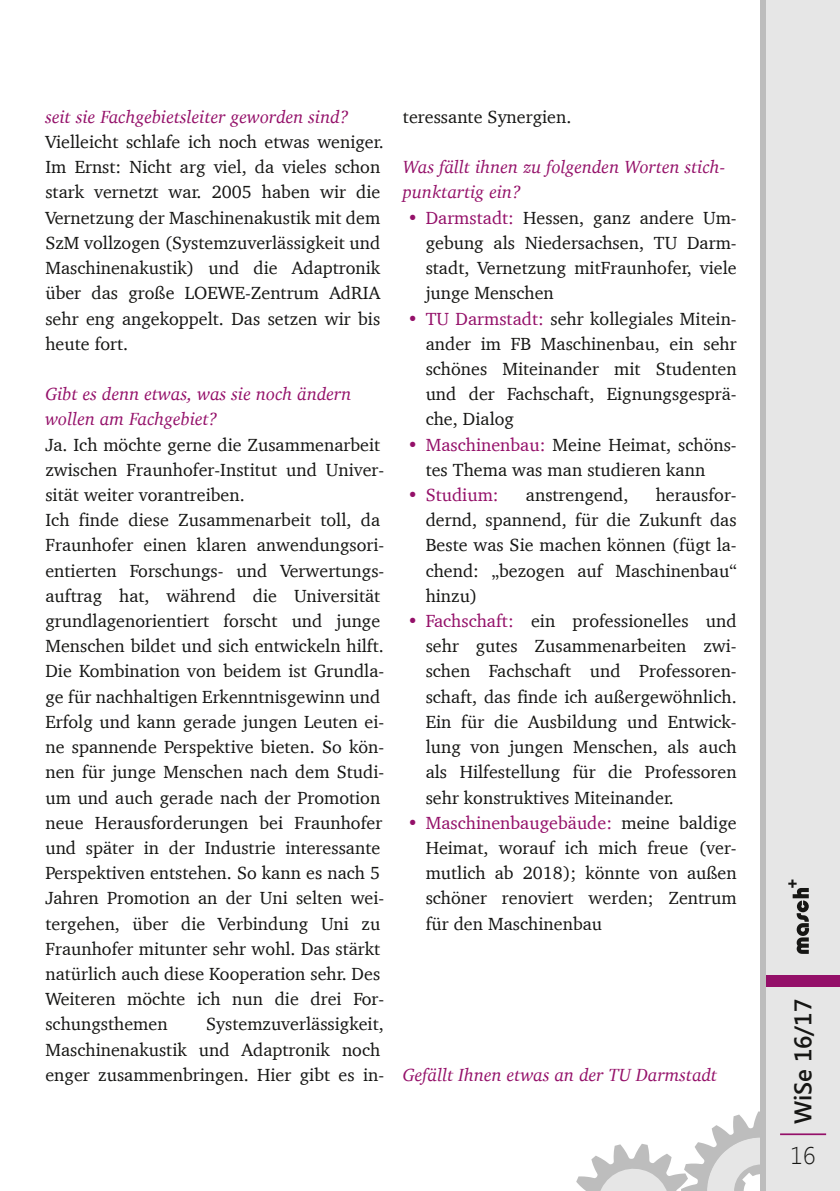
<style>
.page{position:relative;width:840px;height:1191px;background:#fff}
.page>*{position:absolute;margin:0;border:0;box-sizing:border-box;transform-origin:0 0}
.t1{font:600 24px "Segoe UI";color:#161614}
.t2{font:300 24px "Segoe UI";color:#161614}
.t3{font:18px/25.2px "Charter";color:#161614;text-align:justify}
.t4{font:italic 18px/25.2px "Charter";color:#941069}
.t5{font:18px "Charter";color:#941069}
.s1{color:#941069}
</style>
<div class="page">
<svg style="left:576px;top:1111px;width:184px;height:80px"></svg>
<div style="left:760px;top:0;width:17px;height:1191px;background:#bdbdbd"></div>
<div style="left:765px;top:0;width:74px;height:1191px;background:#e6e6e6"></div>
<svg style="left:788px;top:879px;width:20px;height:75px"></svg>
<div style="left:765px;top:975px;width:74px;height:11px;background:#941069"></div>
<hr style="left:779px;top:1133px;width:46px;height:2px;background:#941069">
<p class="t4" style="left:45px;top:106px;width:305px">seit sie Fachgebietsleiter geworden sind?</p>
<p class="t3" style="left:45px;top:131px;width:339px;text-align:left">Vielleicht schlafe ich noch etwas weniger.<br>Im Ernst: Nicht arg viel, da vieles schon stark vernetzt war. 2005 haben wir die Vernetzung der Maschinenakustik mit dem SzM vollzogen (Systemzuverlässigkeit und Maschinenakustik) und die Adaptronik über das große LOEWE-Zentrum AdRIA sehr eng angekoppelt. Das setzen wir bis heute fort.</p>
<p class="t4" style="left:45px;top:383px;width:307px">Gibt es denn etwas, was sie noch ändern wollen am Fachgebiet?</p>
<p class="t3" style="left:45px;top:433px;width:340px;text-align:left">Ja. Ich möchte gerne die Zusammenarbeit zwischen Fraunhofer-Institut und Univer&shy;sität weiter vorantreiben.<br>Ich finde diese Zusammenarbeit toll, da Fraunhofer einen klaren anwendungsori&shy;entierten Forschungs- und Verwertungs&shy;auftrag hat, während die Universität grundlagenorientiert forscht und junge Menschen bildet und sich entwickeln hilft.<br>Die Kombination von beidem ist Grundla&shy;ge für nachhaltigen Erkenntnisgewinn und Erfolg und kann gerade jungen Leuten ei&shy;ne spannende Perspektive bieten. So kön&shy;nen für junge Menschen nach dem Studi&shy;um und auch gerade nach der Promotion neue Herausforderungen bei Fraunhofer und später in der Industrie interessante Perspektiven entstehen. So kann es nach 5<br>Jahren Promotion an der Uni selten wei&shy;tergehen, über die Verbindung Uni zu Fraunhofer mitunter sehr wohl. Das stärkt natürlich auch diese Kooperation sehr. Des Weiteren möchte ich nun die drei For&shy;schungsthemen</p>
<p class="t3" style="left:45px;top:1013px;width:340px;text-align:left;text-indent:161px">Systemzuverlässigkeit,<br>Maschinenakustik und Adaptronik noch enger zusammenbringen. Hier gibt es in-</p>
<p class="t3" style="left:403px;top:105px;width:170px">teressante Synergien.</p>
<p class="t4" style="left:403px;top:156px;width:324px">Was fällt ihnen zu folgenden Worten stich&shy;punktartig ein?</p>
<p class="t3" style="left:425px;top:206px;width:312px;text-indent:-18px"><span class="s1">• Darmstadt:</span> Hessen, ganz andere Um&shy;gebung als Niedersachsen, TU Darm&shy;stadt, Vernetzung mitFraunhofer, viele junge Menschen</p>
<p class="t3" style="left:425px;top:307px;width:312px;text-indent:-18px"><span class="s1">• TU Darmstadt:</span> sehr kollegiales Mitein&shy;ander im FB Maschinenbau, ein sehr schönes Miteinander mit Studenten und der Fachschaft, Eignungsgesprä&shy;che, Dialog</p>
<p class="t3" style="left:425px;top:433px;width:312px;text-indent:-18px"><span class="s1">• Maschinenbau:</span> Meine Heimat, schöns&shy;tes Thema was man studieren kann</p>
<p class="t5" style="left:407px;top:487px;width:93px">• Studium:</p>
<p class="t3" style="left:525px;top:483px;width:104px">anstrengend,</p>
<p class="t3" style="left:425px;top:483px;width:312px;text-indent:230px">herausfor&shy;dernd, spannend, für die Zukunft das Beste was Sie machen können (fügt la&shy;chend: „bezogen auf Maschinenbau“ hinzu)</p>
<p class="t3" style="left:425px;top:609px;width:312px;text-indent:-18px"><span class="s1">• Fachschaft:</span> ein professionelles und sehr gutes Zusammenarbeiten zwi&shy;schen Fachschaft und Professoren&shy;schaft, das finde ich außergewöhnlich.<br>Ein für die Ausbildung und Entwick&shy;lung von jungen Menschen, als auch als Hilfestellung für die Professoren sehr konstruktives Miteinander.</p>
<p class="t3" style="left:425px;top:811px;width:312px;text-indent:-18px"><span class="s1">• Maschinenbaugebäude:</span> meine baldige Heimat, worauf ich mich freue (ver&shy;mutlich ab 2018); könnte von außen schöner renoviert werden; Zentrum für den Maschinenbau</p>
<p class="t4" style="left:403px;top:1063px;width:315px">Gefällt Ihnen etwas an der TU Darmstadt</p>
<h1 class="t1" style="left:792px;top:1124px;width:127px;rotate:-90deg">WiSe 16/17</h1>
<h1 class="t2" style="left:790px;top:1141px;width:26px">16</h1>
</div>
